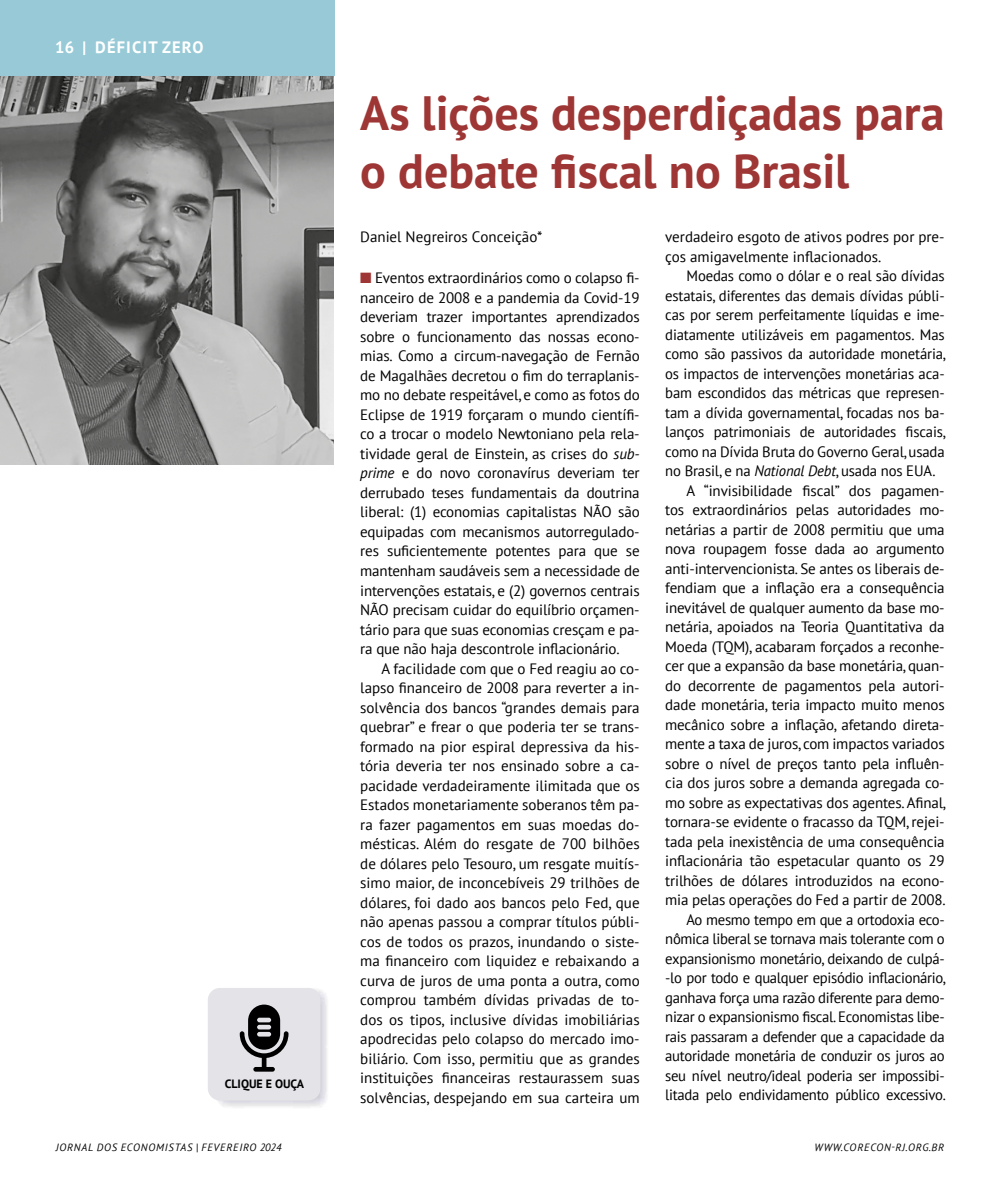
<style>
.page{position:relative;width:1000px;height:1191px;background:#fff}
.page>*{position:absolute;margin:0;border:0;box-sizing:border-box;transform-origin:0 0}
.t1{font:700 48px/57.6px "PT Sans";color:#9d3634}
.t2{font:700 16.5px "PT Sans";letter-spacing:.07em;color:#fff}
.t3{font:15px/19.5px "PT Sans";letter-spacing:-.01em;color:#000;text-align:justify}
.t4{font:700 12px "PT Sans";color:#000}
.t5{font:italic 10.5px "PT Sans";letter-spacing:.08em;color:#000}
.s1{color:#9d3634}
.s2{font-style:italic}
</style>
<div class="page">
<div style="left:0;top:0;width:334px;height:76px;background:#97cad6"></div>
<img style="left:0;top:76px;width:334px;height:389px">
<img style="left:216px;top:988px;width:111px;height:119px">
<div style="left:208px;top:988px;width:112px;height:112px;background:#e3e3e8;border-radius:12px"></div>
<svg style="left:240px;top:1004px;width:48px;height:67px"></svg>
<p class="t2" style="left:55px;top:37px;width:150px">16 | DÉFICIT ZERO</p>
<p class="t4" style="left:225px;top:1075px;width:81px">CLIQUE E OUÇA</p>
<h1 class="t1" style="left:360px;top:84px;width:585px">As lições desperdiçadas para o debate fiscal no Brasil</h1>
<p class="t3" style="left:360px;top:227px;width:183px">Daniel Negreiros Conceição*</p>
<p class="t3" style="left:360px;top:268px;width:281px"><span class="s1">■</span> Eventos extraordinários como o colapso fi&shy;nanceiro de 2008 e a pandemia da Covid-19 deveriam trazer importantes aprendizados sobre o funcionamento das nossas econo&shy;mias. Como a circum-navegação de Fernão de Magalhães decretou o fim do terraplanis&shy;mo no debate respeitável, e como as fotos do Eclipse de 1919 forçaram o mundo científi&shy;co a trocar o modelo Newtoniano pela rela&shy;tividade geral de Einstein, as crises do <span class="s2">sub&shy;prime</span> e do novo coronavírus deveriam ter derrubado teses fundamentais da doutrina liberal: (1) economias capitalistas NÃO são equipadas com mecanismos autorregulado&shy;res suficientemente potentes para que se mantenham saudáveis sem a necessidade de intervenções estatais, e (2) governos centrais NÃO precisam cuidar do equilíbrio orçamen&shy;tário para que suas economias cresçam e pa&shy;ra que não haja descontrole inflacionário.</p>
<p class="t3" style="left:360px;top:658px;width:281px;text-indent:21px">A facilidade com que o Fed reagiu ao co&shy;lapso financeiro de 2008 para reverter a in&shy;solvência dos bancos “grandes demais para quebrar” e frear o que poderia ter se trans&shy;formado na pior espiral depressiva da his&shy;tória deveria ter nos ensinado sobre a ca&shy;pacidade verdadeiramente ilimitada que os Estados monetariamente soberanos têm pa&shy;ra fazer pagamentos em suas moedas do&shy;mésticas. Além do resgate de 700 bilhões de dólares pelo Tesouro, um resgate muitís&shy;simo maior, de inconcebíveis 29 trilhões de dólares, foi dado aos bancos pelo Fed, que não apenas passou a comprar títulos públi&shy;cos de todos os prazos, inundando o siste&shy;ma financeiro com liquidez e rebaixando a curva de juros de uma ponta a outra, como comprou também dívidas privadas de to&shy;dos os tipos, inclusive dívidas imobiliárias apodrecidas pelo colapso do mercado imo&shy;biliário. Com isso, permitiu que as grandes instituições financeiras restaurassem suas solvências, despejando em sua carteira um</p>
<p class="t3" style="left:665px;top:227px;width:281px">verdadeiro esgoto de ativos podres por pre&shy;ços amigavelmente inflacionados.</p>
<p class="t3" style="left:686px;top:266px;width:259px">Moedas como o dólar e o real são dívidas</p>
<p class="t3" style="left:665px;top:285px;width:281px">estatais, diferentes das demais dívidas públi-</p>
<p class="t3" style="left:665px;top:305px;width:281px">cas por serem perfeitamente líquidas e ime-</p>
<p class="t3" style="left:665px;top:324px;width:281px">diatamente utilizáveis em pagamentos. Mas</p>
<p class="t3" style="left:665px;top:344px;width:282px">como são passivos da autoridade monetária,</p>
<p class="t3" style="left:665px;top:363px;width:281px">os impactos de intervenções monetárias aca-</p>
<p class="t3" style="left:665px;top:383px;width:281px">bam escondidos das métricas que represen-</p>
<p class="t3" style="left:665px;top:402px;width:281px">tam a dívida governamental, focadas nos ba-</p>
<p class="t3" style="left:665px;top:422px;width:282px">lanços patrimoniais de autoridades fiscais,</p>
<p class="t3" style="left:665px;top:441px;width:281px">como na Dívida Bruta do Governo Geral, usada</p>
<p class="t3" style="left:665px;top:461px;width:272px">no Brasil, e na <span class="s2">National Debt</span>, usada nos EUA.</p>
<p class="t3" style="left:686px;top:480px;width:259px">A “invisibilidade fiscal” dos pagamen-</p>
<p class="t3" style="left:665px;top:500px;width:281px">tos extraordinários pelas autoridades mo-</p>
<p class="t3" style="left:665px;top:519px;width:281px">netárias a partir de 2008 permitiu que uma</p>
<p class="t3" style="left:665px;top:539px;width:281px">nova roupagem fosse dada ao argumento</p>
<p class="t3" style="left:665px;top:558px;width:281px">anti-intervencionista. Se antes os liberais de-</p>
<p class="t3" style="left:665px;top:578px;width:281px">fendiam que a inflação era a consequência</p>
<p class="t3" style="left:665px;top:597px;width:281px">inevitável de qualquer aumento da base mo-</p>
<p class="t3" style="left:665px;top:617px;width:281px">netária, apoiados na Teoria Quantitativa da</p>
<p class="t3" style="left:665px;top:636px;width:281px">Moeda (TQM), acabaram forçados a reconhe-</p>
<p class="t3" style="left:665px;top:656px;width:281px">cer que a expansão da base monetária, quan-</p>
<p class="t3" style="left:665px;top:675px;width:281px">do decorrente de pagamentos pela autori-</p>
<p class="t3" style="left:665px;top:695px;width:281px">dade monetária, teria impacto muito menos</p>
<p class="t3" style="left:665px;top:714px;width:281px">mecânico sobre a inflação, afetando direta-</p>
<p class="t3" style="left:665px;top:734px;width:281px">mente a taxa de juros, com impactos variados</p>
<p class="t3" style="left:665px;top:753px;width:281px">sobre o nível de preços tanto pela influên-</p>
<p class="t3" style="left:665px;top:773px;width:281px">cia dos juros sobre a demanda agregada co-</p>
<p class="t3" style="left:665px;top:792px;width:282px">mo sobre as expectativas dos agentes. Afinal,</p>
<p class="t3" style="left:665px;top:812px;width:281px">tornara-se evidente o fracasso da TQM, rejei-</p>
<p class="t3" style="left:665px;top:831px;width:281px">tada pela inexistência de uma consequência</p>
<p class="t3" style="left:665px;top:851px;width:281px">inflacionária tão espetacular quanto os 29</p>
<p class="t3" style="left:665px;top:870px;width:281px">trilhões de dólares introduzidos na econo-</p>
<p class="t3" style="left:665px;top:890px;width:282px">mia pelas operações do Fed a partir de 2008.</p>
<p class="t3" style="left:686px;top:909px;width:259px">Ao mesmo tempo em que a ortodoxia eco-</p>
<p class="t3" style="left:665px;top:929px;width:281px">nômica liberal se tornava mais tolerante com o</p>
<p class="t3" style="left:665px;top:948px;width:281px">expansionismo monetário, deixando de culpá-</p>
<p class="t3" style="left:665px;top:968px;width:282px">-lo por todo e qualquer episódio inflacionário,</p>
<p class="t3" style="left:665px;top:987px;width:281px">ganhava força uma razão diferente para demo-</p>
<p class="t3" style="left:665px;top:1007px;width:281px">nizar o expansionismo fiscal. Economistas libe-</p>
<p class="t3" style="left:665px;top:1026px;width:281px">rais passaram a defender que a capacidade da</p>
<p class="t3" style="left:665px;top:1046px;width:281px">autoridade monetária de conduzir os juros ao</p>
<p class="t3" style="left:665px;top:1065px;width:281px">seu nível neutro/ideal poderia ser impossibi-</p>
<p class="t3" style="left:665px;top:1085px;width:282px">litada pelo endividamento público excessivo.</p>
<p class="t5" style="left:56px;top:1140px;width:227px">JORNAL DOS ECONOMISTAS | FEVEREIRO 2024</p>
<p class="t5" style="left:814px;top:1140px;width:131px">WWW.CORECON-RJ.ORG.BR</p>
</div>
